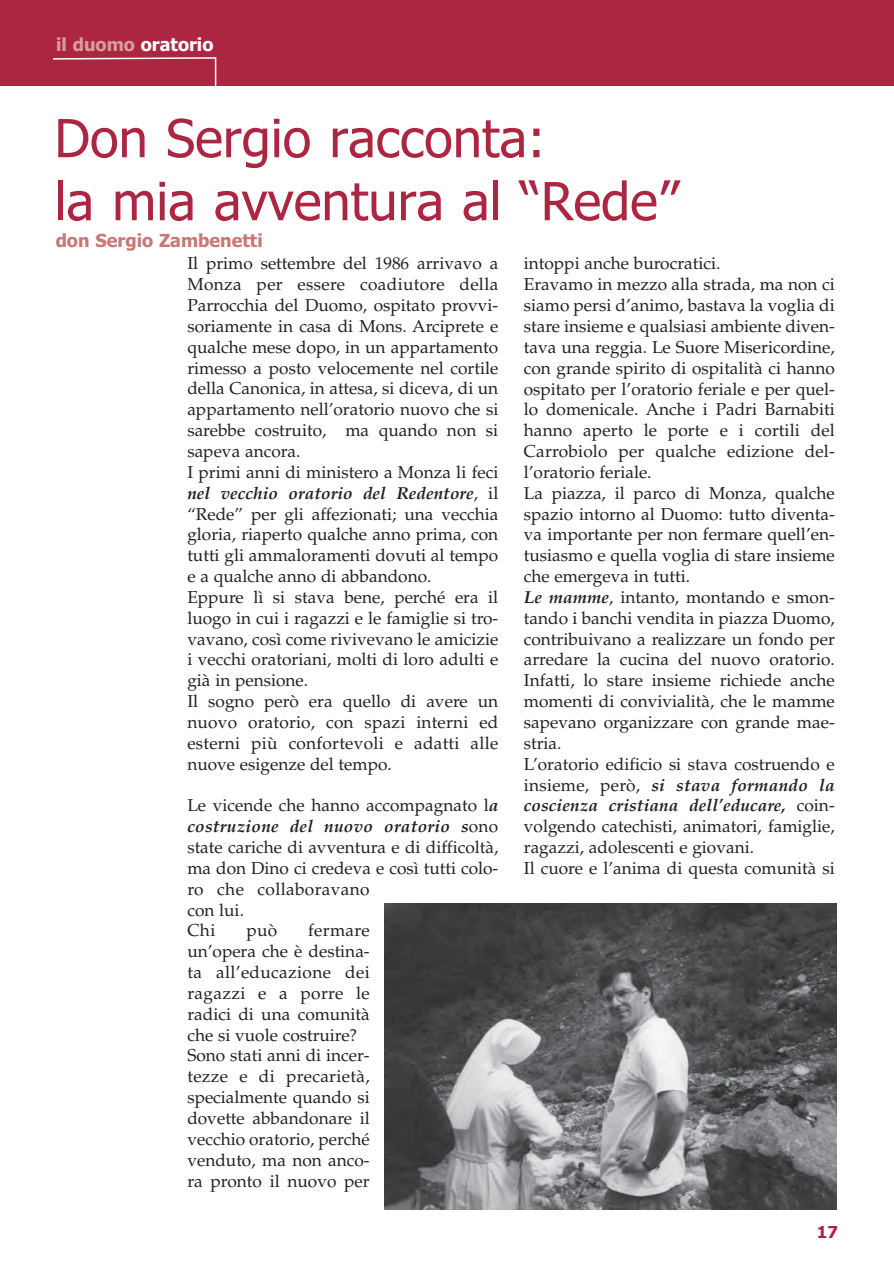
<style>
.page{position:relative;width:894px;height:1266px;background:#fff}
.page>*{position:absolute;margin:0;border:0;box-sizing:border-box;transform-origin:0 0}
.t1{font:52.5px/63px "Tahoma";color:#ac2641}
.t2{font:700 18px "Tahoma";color:#c97777}
.t3{font:700 18px "Tahoma";color:#fff}
.t4{font:17.25px/20.9px "Palatino";color:#231f20}
.t5{font:700 16.5px "Tahoma";color:#ac2641}
.s1{color:#d89d9b}
.s2{font-weight:700;font-style:italic}
</style>
<div class="page">
<div style="left:0;top:0;width:894px;height:85px;background:#ac2641"></div>
<svg style="left:51px;top:57px;width:166px;height:29px"></svg>
<img style="left:385px;top:903px;width:452px;height:307px">
<p class="t3" style="left:56px;top:38px;width:159px"><span class="s1">il duomo</span> oratorio</p>
<h1 class="t1" style="left:54px;top:111px;width:626px">Don Sergio racconta:<br>la mia avventura al “Rede”</h1>
<p class="t2" style="left:56px;top:233px;width:209px">don Sergio Zambenetti</p>
<p class="t4" style="left:187px;top:255px;width:312px">Il primo settembre del 1986 arrivavo a Monza per essere coadiutore della Parrocchia del Duomo, ospitato provvi&shy;soriamente in casa di Mons. Arciprete e qualche mese dopo, in un appartamento rimesso a posto velocemente nel cortile della Canonica, in attesa, si diceva, di un appartamento nell’oratorio nuovo che si sarebbe costruito, ma quando non si sapeva ancora.<br>I primi anni di ministero a Monza li feci <span class="s2">nel vecchio oratorio del Redentore</span>, il “Rede” per gli affezionati; una vecchia gloria, riaperto qualche anno prima, con tutti gli ammaloramenti dovuti al tempo e a qualche anno di abbandono.<br>Eppure lì si stava bene, perché era il luogo in cui i ragazzi e le famiglie si tro&shy;vavano, così come rivivevano le amicizie i vecchi oratoriani, molti di loro adulti e già in pensione.<br>Il sogno però era quello di avere un nuovo oratorio, con spazi interni ed esterni più confortevoli e adatti alle nuove esigenze del tempo.</p>
<p class="t4" style="left:187px;top:797px;width:312px">Le vicende che hanno accompagnato l<span class="s2">a costruzione del nuovo oratorio s</span>ono state cariche di avventura e di difficoltà, ma don Dino ci credeva e così tutti colo&shy;ro che collaboravano<br>con lui.<br>Chi</p>
<p class="t4" style="left:187px;top:922px;width:184px;text-indent:121px">fermare un’opera che è destina&shy;ta all’educazione dei ragazzi e a porre le radici di una comunità che si vuole costruire?<br>Sono stati anni di incer&shy;tezze e di precarietà, specialmente quando si dovette abbandonare il vecchio oratorio, perché venduto, ma non anco&shy;ra pronto il nuovo per</p>
<p class="t4" style="left:246px;top:922px;width:32px">può</p>
<p class="t4" style="left:524px;top:255px;width:312px">intoppi anche burocratici.<br>Eravamo in mezzo alla strada, ma non ci siamo persi d’animo, bastava la voglia di stare insieme e qualsiasi ambiente diven&shy;tava una reggia. Le Suore Misericordine, con grande spirito di ospitalità ci hanno ospitato per l’oratorio feriale e per quel&shy;lo domenicale. Anche i Padri Barnabiti hanno aperto le porte e i cortili del Carrobiolo per qualche edizione del&shy;l’oratorio feriale.<br>La piazza, il parco di Monza, qualche spazio intorno al Duomo: tutto diventa&shy;va importante per non fermare quell’en&shy;tusiasmo e quella voglia di stare insieme che emergeva in tutti.<br><span class="s2">Le mamme</span>, intanto, montando e smon&shy;tando i banchi vendita in piazza Duomo, contribuivano a realizzare un fondo per arredare la cucina del nuovo oratorio.<br>Infatti, lo stare insieme richiede anche momenti di convivialità, che le mamme sapevano organizzare con grande mae&shy;stria.<br>L’oratorio edificio si stava costruendo e insieme, però, <span class="s2">si stava formando la coscienza cristiana dell’educare,</span> coin&shy;volgendo catechisti, animatori, famiglie, ragazzi, adolescenti e giovani.<br>Il cuore e l’anima di questa comunità si</p>
<p class="t5" style="left:817px;top:1225px;width:23px">17</p>
</div>
